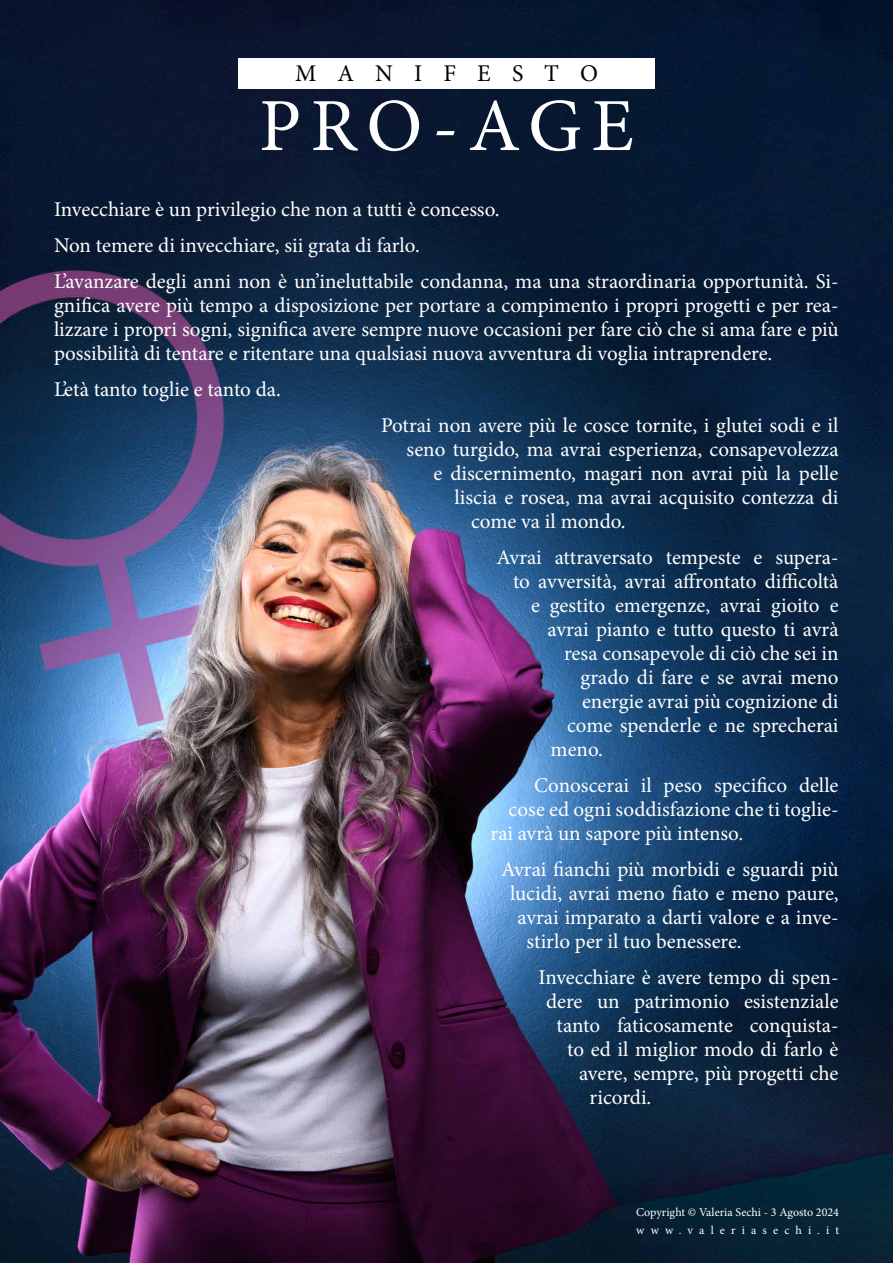
<style>
.page{position:relative;width:893px;height:1263px;background:#fff}
.page>*{position:absolute;margin:0;border:0;box-sizing:border-box;transform-origin:0 0}
.t1{font:75px "Minion Pro";letter-spacing:.125em;color:#fff}
.t2{font:24px "Minion Pro";letter-spacing:.88em;color:#000}
.t3{font:21px/36px "Minion Pro";color:#fff}
.t4{font:12px/18px "Minion Pro";letter-spacing:.005em;color:#fff}
</style>
<div class="page">
<img style="left:0;top:0;width:893px;height:1263px">
<div style="left:238px;top:58px;width:417px;height:30px;background:#fff"></div>
<p class="t2" style="left:295px;top:57px;width:304px">MANIFESTO</p>
<h1 class="t1" style="left:259px;top:76px;width:376px">PRO-AGE</h1>
<p class="t3" style="left:54px;top:192px;width:786px">Invecchiare è un privilegio che non a tutti è concesso.<br>Non temere di invecchiare, sii grata di farlo.<br>L’avanzare degli anni non è un’ineluttabile condanna, ma una straordinaria opportunità. Si-</p>
<p class="t3" style="left:54px;top:294px;width:786px;line-height:24px;text-align:justify">gnifica avere più tempo a disposizione per portare a compimento i propri progetti e per rea&shy;lizzare i propri sogni, significa avere sempre nuove occasioni per fare ciò che si ama fare e più possibilità di tentare e ritentare una qualsiasi nuova avventura di voglia intraprendere.</p>
<p class="t3" style="left:54px;top:372px;width:228px">L’età tanto toglie e tanto da.</p>
<p class="t3" style="left:381px;top:408px;width:459px">Potrai non avere più le cosce tornite, i glutei sodi e il</p>
<p class="t3" style="left:406px;top:432px;width:434px">seno turgido, ma avrai esperienza, consapevolezza</p>
<p class="t3" style="left:433px;top:456px;width:406px">e discernimento, magari non avrai più la pelle</p>
<p class="t3" style="left:454px;top:480px;width:385px">liscia e rosea, ma avrai acquisito contezza di</p>
<p class="t3" style="left:471px;top:504px;width:156px">come va il mondo.</p>
<p class="t3" style="left:496px;top:540px;width:343px">Avrai attraversato tempeste e supera-</p>
<p class="t3" style="left:513px;top:564px;width:327px">to avversità, avrai affrontato difficoltà</p>
<p class="t3" style="left:531px;top:588px;width:309px">e gestito emergenze, avrai gioito e</p>
<p class="t3" style="left:547px;top:612px;width:293px">avrai pianto e tutto questo ti avrà</p>
<p class="t3" style="left:564px;top:636px;width:276px">resa consapevole di ciò che sei in</p>
<p class="t3" style="left:581px;top:660px;width:259px">grado di fare e se avrai meno</p>
<p class="t3" style="left:582px;top:684px;width:258px">energie avrai più cognizione di</p>
<p class="t3" style="left:567px;top:708px;width:273px">come spenderle e ne sprecherai</p>
<p class="t3" style="left:551px;top:732px;width:54px">meno.</p>
<p class="t3" style="left:534px;top:768px;width:306px">Conoscerai il peso specifico delle</p>
<p class="t3" style="left:509px;top:792px;width:331px">cose ed ogni soddisfazione che ti toglie-</p>
<p class="t3" style="left:491px;top:816px;width:254px">rai avrà un sapore più intenso.</p>
<p class="t3" style="left:501px;top:852px;width:339px">Avrai fianchi più morbidi e sguardi più</p>
<p class="t3" style="left:510px;top:876px;width:330px">lucidi, avrai meno fiato e meno paure,</p>
<p class="t3" style="left:518px;top:900px;width:322px">avrai imparato a darti valore e a inve-</p>
<p class="t3" style="left:527px;top:924px;width:217px">stirlo per il tuo benessere.</p>
<p class="t3" style="left:539px;top:960px;width:302px">Invecchiare è avere tempo di spen-</p>
<p class="t3" style="left:546px;top:984px;width:294px">dere un patrimonio esistenziale</p>
<p class="t3" style="left:557px;top:1008px;width:284px">tanto faticosamente conquista-</p>
<p class="t3" style="left:567px;top:1032px;width:273px">to ed il miglior modo di farlo è</p>
<p class="t3" style="left:579px;top:1056px;width:261px">avere, sempre, più progetti che</p>
<p class="t3" style="left:589px;top:1080px;width:63px">ricordi.</p>
<p class="t4" style="left:636px;top:1203px;width:204px">Copyright © Valeria Sechi - 3 Agosto 2024 www.valeriasechi.it</p>
</div>
